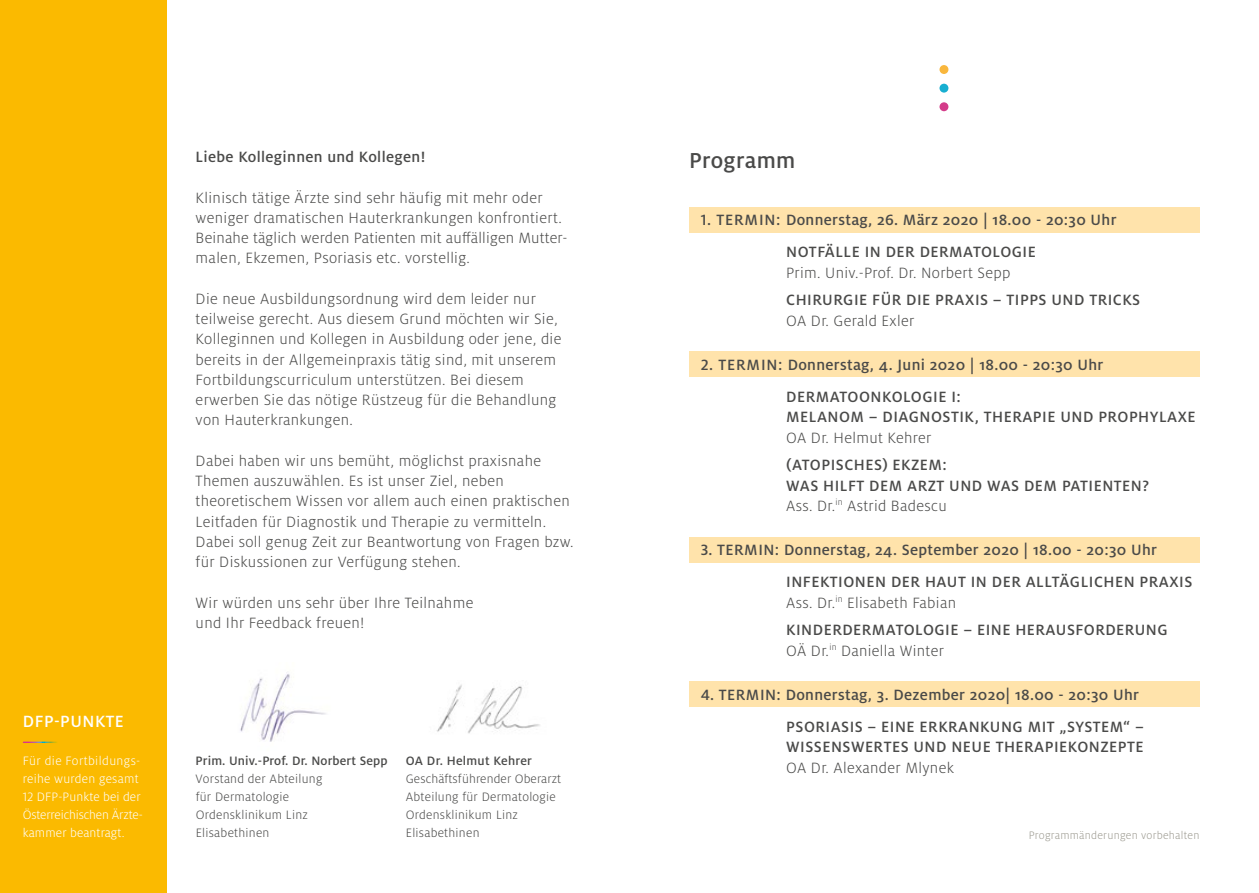
<style>
.page{position:relative;width:1259px;height:893px;background:#fff}
.page>*{position:absolute;margin:0;border:0;box-sizing:border-box;transform-origin:0 0}
.t1{font:500 24px "Milo OT";letter-spacing:.02em;color:#4a4a49}
.t2{font:500 18px "Milo OT";letter-spacing:.03em;color:#fff}
.t3{font:300 16.5px/20.2px "Milo OT";letter-spacing:.02em;color:#4a4a49}
.t4{font:500 16.5px/32.2px "Milo OT";letter-spacing:.03em;color:#4a4a49}
.t5{font:300 13.5px "Milo OT";letter-spacing:.02em;color:#4a4a49}
.t6{font:300 13.5px/18px "Milo OT";letter-spacing:.01em;color:#fff}
.t7{font:500 13.5px "Milo OT";letter-spacing:.01em;color:#4a4a49}
.t8{font:300 12px "Milo OT";letter-spacing:.02em;color:#9d9b91}
.s1{font-weight:300}
</style>
<div class="page">
<div style="left:689px;top:207px;width:510px;height:26px;background:#ffe3ab"></div>
<div style="left:689px;top:351px;width:510px;height:26px;background:#ffe3ab"></div>
<div style="left:689px;top:537px;width:510px;height:26px;background:#ffe3ab"></div>
<div style="left:689px;top:681px;width:510px;height:26px;background:#ffe3ab"></div>
<img style="left:436px;top:684px;width:104px;height:50px">
<img style="left:240px;top:672px;width:86px;height:70px">
<div style="left:0;top:0;width:166px;height:893px;background:#fbba00"></div>
<div style="left:939px;top:65px;width:9px;height:9px;background:#f9b73d;border-radius:50%"></div>
<div style="left:939px;top:84px;width:9px;height:9px;background:#18afd1;border-radius:50%"></div>
<div style="left:939px;top:102px;width:9px;height:9px;background:#d43c8a;border-radius:50%"></div>
<hr style="left:23px;top:742px;width:41px;height:1px;background:#fff">
<p class="t2" style="left:23px;top:711px;width:102px">DFP-PUNKTE</p>
<p class="t6" style="left:23px;top:752px;width:122px">Für die Fortbildungs&shy;reihe wurden gesamt<br>12 DFP-Punkte bei der<br>Österreichischen Ärzte&shy;kammer beantragt.</p>
<p class="t4" style="left:196px;top:141px;width:231px">Liebe Kolleginnen und Kollegen!</p>
<p class="t3" style="left:196px;top:188px;width:373px">Klinisch tätige Ärzte sind sehr häufig mit mehr oder weniger dramatischen Hauterkrankungen konfrontiert.<br>Beinahe täglich werden Patienten mit auffälligen Mutter&shy;malen, Ekzemen, Psoriasis etc. vorstellig.</p>
<p class="t3" style="left:196px;top:289px;width:367px">Die neue Ausbildungsordnung wird dem leider nur teilweise gerecht. Aus diesem Grund möchten wir Sie, Kolleginnen und Kollegen in Ausbildung oder jene, die bereits in der Allgemeinpraxis tätig sind, mit unserem Fortbildungscurriculum unterstützen. Bei diesem erwerben Sie das nötige Rüstzeug für die Behandlung von Hauterkrankungen.</p>
<p class="t3" style="left:196px;top:451px;width:379px">Dabei haben wir uns bemüht, möglichst praxisnahe Themen auszuwählen. Es ist unser Ziel, neben theoretischem Wissen vor allem auch einen praktischen Leitfaden für Diagnostik und Therapie zu vermitteln.<br>Dabei soll genug Zeit zur Beantwortung von Fragen bzw. für Diskussionen zur Verfügung stehen.</p>
<p class="t3" style="left:196px;top:593px;width:279px">Wir würden uns sehr über Ihre Teilnahme und Ihr Feedback freuen!</p>
<p class="t7" style="left:196px;top:754px;width:193px">Prim. Univ.-Prof. Dr. Norbert Sepp</p>
<p class="t7" style="left:406px;top:754px;width:128px">OA Dr. Helmut Kehrer</p>
<p class="t5" style="left:196px;top:772px;width:128px">Vorstand der Abteilung</p>
<p class="t5" style="left:406px;top:772px;width:157px">Geschäftsführender Oberarzt</p>
<p class="t5" style="left:196px;top:790px;width:95px">für Dermatologie</p>
<p class="t5" style="left:406px;top:790px;width:152px">Abteilung für Dermatologie</p>
<p class="t5" style="left:196px;top:808px;width:114px">Ordensklinikum Linz</p>
<p class="t5" style="left:406px;top:808px;width:114px">Ordensklinikum Linz</p>
<p class="t5" style="left:196px;top:826px;width:75px">Elisabethinen</p>
<p class="t5" style="left:406px;top:826px;width:75px">Elisabethinen</p>
<h1 class="t1" style="left:689px;top:147px;width:108px">Programm</h1>
<p class="t4" style="left:701px;top:204px;width:417px;text-align:center">1. TERMIN: Donnerstag, 26. März 2020 | 18.00 - 20:30 Uhr<br>NOTFÄLLE IN DER DERMATOLOGIE</p>
<p class="t3" style="left:786px;top:263px;width:226px">Prim. Univ.-Prof. Dr. Norbert Sepp</p>
<p class="t4" style="left:786px;top:284px;width:355px">CHIRURGIE FÜR DIE PRAXIS – TIPPS UND TRICKS</p>
<p class="t3" style="left:786px;top:311px;width:130px">OA Dr. Gerald Exler</p>
<p class="t4" style="left:786px;top:349px;width:318px;text-indent:-86px">2. TERMIN: Donnerstag, 4. Juni 2020 | 18.00 - 20:30 Uhr<br>DERMATOONKOLOGIE I:</p>
<p class="t4" style="left:786px;top:401px;width:411px">MELANOM – DIAGNOSTIK, THERAPIE UND PROPHYLAXE</p>
<p class="t3" style="left:786px;top:428px;width:147px">OA Dr. Helmut Kehrer</p>
<p class="t4" style="left:786px;top:455px;width:364px;line-height:20.2px">(ATOPISCHES) EKZEM:<br>WAS HILFT DEM ARZT UND WAS DEM PATIENTEN?<br><span class="s1">Ass. Dr.</span><sup>in</sup> <span class="s1">Astrid Badescu</span></p>
<p class="t4" style="left:786px;top:534px;width:408px;text-indent:-86px">3. TERMIN: Donnerstag, 24. September 2020 | 18.00 - 20:30 Uhr<br>INFEKTIONEN DER HAUT IN DER ALLTÄGLICHEN PRAXIS</p>
<p class="t4" style="left:786px;top:589px;width:383px;line-height:27.8px"><span class="s1">Ass. Dr.</span><sup>in</sup> <span class="s1">Elisabeth Fabian<br></span>KINDERDERMATOLOGIE – EINE HERAUSFORDERUNG</p>
<p class="t3" style="left:786px;top:641px;width:159px">OÄ Dr.<sup>in</sup> Daniella Winter</p>
<p class="t4" style="left:701px;top:679px;width:444px;text-align:right">4. TERMIN: Donnerstag, 3. Dezember 2020| 18.00 - 20:30 Uhr<br>PSORIASIS – EINE ERKRANKUNG MIT „SYSTEM“ –</p>
<p class="t4" style="left:786px;top:731px;width:359px">WISSENSWERTES UND NEUE THERAPIEKONZEPTE</p>
<p class="t3" style="left:786px;top:758px;width:169px">OA Dr. Alexander Mlynek</p>
<p class="t8" style="left:1029px;top:828px;width:172px">Programmänderungen vorbehalten</p>
</div>
